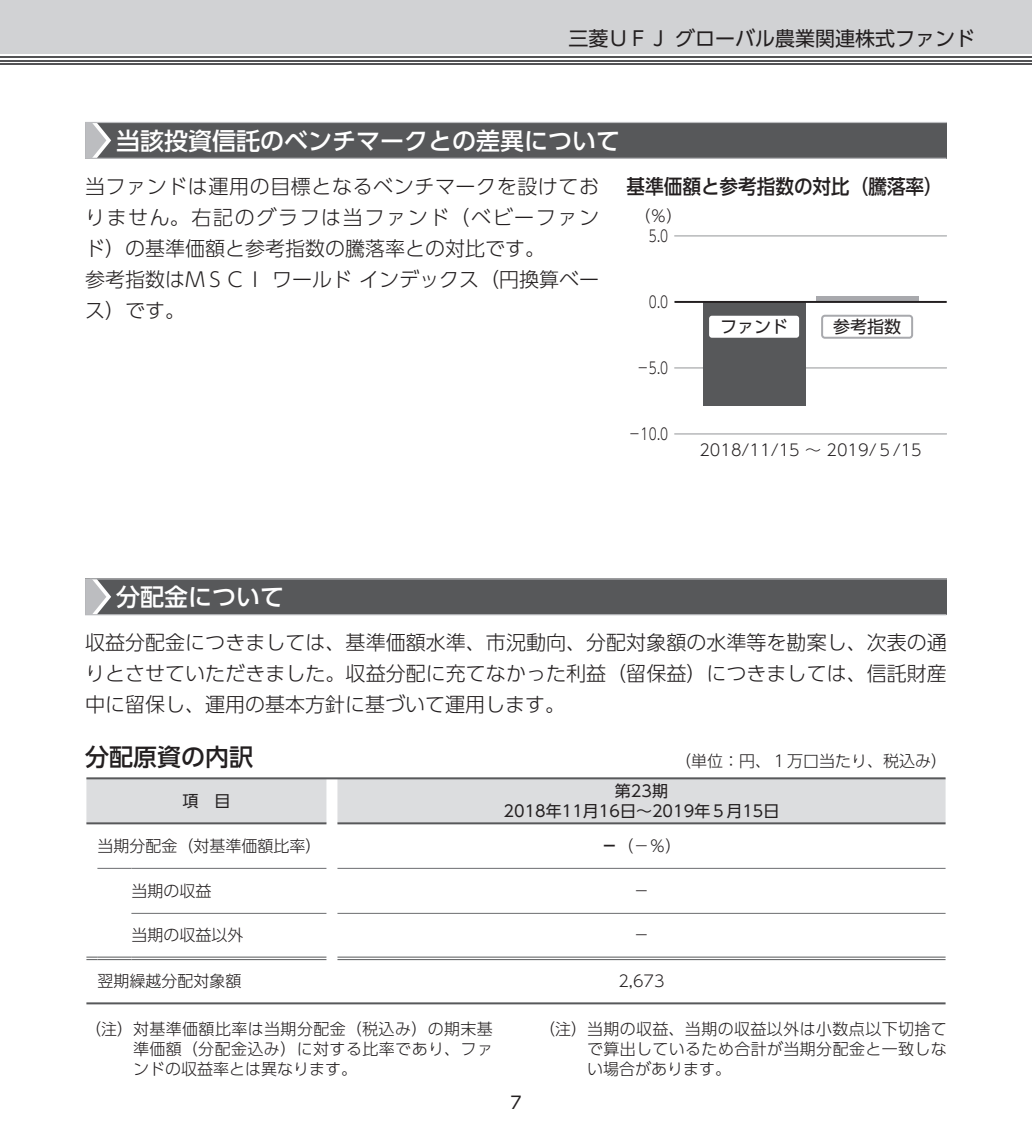
<style>
.page{position:relative;width:1032px;height:1134px;background:#fff}
.page>*{position:absolute;margin:0;border:0;box-sizing:border-box;transform-origin:0 0}
.t1{font:24px "UD Shin Go Pro Medium 90 msp RKSJ H";color:#fff}
.t2{font:24px "UD Shin Go Pro Medium 90 msp RKSJ H";color:#231f20}
.t3{font:20px/31px "UD Shin Go Pro Light 90 msp RKSJ H";color:#231f20;text-align:justify}
.t4{font:20px/31px "UD Shin Go Pro Light 90 msp RKSJ H";letter-spacing:.03em;color:#231f20}
.t5{font:20px "UD Shin Go Pro Regular 90 msp RKSJ H";color:#231f20}
.t6{font:20px "UD Shin Go Pro Medium 90 msp RKSJ H";color:#231f20;scale:.93 1}
.t7{font:17px "UD Shin Go Pro Regular 90 msp RKSJ H";color:#231f20}
.t8{font:16px/20px "UD Shin Go Pro Light 90 msp RKSJ H";color:#231f20;text-align:justify}
.t9{font:16px/20px "UD Shin Go Pro Regular 90 msp RKSJ H";color:#231f20;text-align:center}
.t10{font:16px "UD Shin Go Pro Light 90 msp RKSJ H";color:#231f20;scale:.76 1}
.s1{font-family:"UD Shin Go Pro De Bold 90 msp RKSJ H"}
</style>
<div class="page">
<div style="left:0;top:0;width:1032px;height:54px;background:#d1d2d4"></div>
<hr style="left:0;top:63px;width:1032px;height:2px;background:#535355">
<hr style="left:0;top:60px;width:1032px;height:1px;background:#535355">
<hr style="left:0;top:56px;width:1032px;height:2px;background:#535355">
<div style="left:85px;top:122px;width:862px;height:36px;background:#57585a"></div>
<hr style="left:85px;top:158px;width:861px;height:1px;background:#bcbdc0">
<hr style="left:85px;top:122px;width:862px;height:1px;background:#bcbdc0">
<svg style="left:85px;top:123px;width:26px;height:35px"></svg>
<div style="left:85px;top:579px;width:862px;height:36px;background:#57585a"></div>
<hr style="left:85px;top:614px;width:861px;height:1px;background:#bcbdc0">
<hr style="left:85px;top:578px;width:862px;height:1px;background:#bcbdc0">
<svg style="left:85px;top:579px;width:26px;height:36px"></svg>
<hr style="left:674px;top:368px;width:272px;height:1px;background:#939598">
<hr style="left:674px;top:434px;width:272px;height:1px;background:#939598">
<hr style="left:674px;top:236px;width:272px;height:1px;background:#939598">
<div style="left:703px;top:302px;width:102px;height:103px;background:#57585a"></div>
<div style="left:816px;top:296px;width:102px;height:6px;background:#a8a9ad"></div>
<hr style="left:674px;top:301px;width:272px;height:2px;background:#231f20">
<div style="left:709px;top:316px;width:90px;height:22px;background:#fff;border-radius:3px"></div>
<div style="left:821px;top:315px;width:92px;height:24px;border:2px solid #a8a9ad;border-radius:3px"></div>
<div style="left:86px;top:779px;width:859px;height:44px;background:#dcdddf"></div>
<hr style="left:337px;top:868px;width:608px;height:1px;background:#6c6d70">
<hr style="left:337px;top:913px;width:608px;height:1px;background:#6c6d70">
<hr style="left:131px;top:868px;width:195px;height:1px;background:#6c6d70">
<hr style="left:131px;top:913px;width:195px;height:1px;background:#6c6d70">
<hr style="left:86px;top:777px;width:859px;height:2px;background:#57585a">
<hr style="left:97px;top:868px;width:34px;height:1px;background:#6c6d70">
<hr style="left:86px;top:822px;width:240px;height:2px;background:#57585a">
<hr style="left:337px;top:822px;width:608px;height:2px;background:#57585a">
<hr style="left:86px;top:1002px;width:859px;height:2px;background:#57585a">
<svg style="left:86px;top:957px;width:11px;height:3px"></svg>
<hr style="left:97px;top:957px;width:34px;height:1px;background:#57585a">
<hr style="left:97px;top:959px;width:34px;height:1px;background:#57585a">
<hr style="left:131px;top:957px;width:195px;height:1px;background:#57585a">
<hr style="left:131px;top:959px;width:195px;height:1px;background:#57585a">
<hr style="left:337px;top:957px;width:608px;height:1px;background:#57585a">
<hr style="left:337px;top:959px;width:608px;height:1px;background:#57585a">
<p class="t5" style="left:568px;top:31px;width:408px">三菱ＵＦＪ グローバル農業関連株式ファンド</p>
<h1 class="t1" style="left:116px;top:131px;width:506px">当該投資信託のベンチマークとの差異について</h1>
<p class="t4" style="left:85px;top:173px;width:516px">当ファンドは運用の目標となるベンチマークを設けておりません。右記のグラフは当ファンド（ベビーファンド）の基準価額と参考指数の騰落率との対比です。<br>参考指数はＭＳＣＩ ワールド インデックス（円換算ベース）です。</p>
<p class="t6" style="left:626px;top:179px;width:342px">基準価額と参考指数の対比（騰落率）</p>
<p class="t8" style="left:634px;top:208px;width:49px">（％）</p>
<p class="t10" style="left:649px;top:230px;width:27px">5.0</p>
<p class="t10" style="left:649px;top:296px;width:27px">0.0</p>
<p class="t7" style="left:720px;top:320px;width:70px">ファンド</p>
<p class="t7" style="left:833px;top:320px;width:70px">参考指数</p>
<p class="t10" style="left:637px;top:362px;width:43px">－5.0</p>
<p class="t10" style="left:628px;top:428px;width:54px">－10.0</p>
<p class="t8" style="left:699px;top:442px;width:224px">2018/11/15 ～ 2019/５/15</p>
<h1 class="t1" style="left:116px;top:588px;width:170px">分配金について</h1>
<p class="t3" style="left:85px;top:630px;width:863px">収益分配金につきましては、基準価額水準、市況動向、分配対象額の水準等を勘案し、次表の通りとさせていただきました。収益分配に充てなかった利益（留保益）につきましては、信託財産中に留保し、運用の基本方針に基づいて運用します。</p>
<h1 class="t2" style="left:85px;top:748px;width:170px">分配原資の内訳</h1>
<p class="t8" style="left:675px;top:753px;width:273px">（単位：円、１万口当たり、税込み）</p>
<p class="t9" style="left:182px;top:793px;width:49px">項　目</p>
<p class="t9" style="left:503px;top:783px;width:277px">第23期<br>2018年11月16日～2019年５月15日</p>
<p class="t8" style="left:97px;top:838px;width:225px">当期分配金（対基準価額比率）</p>
<p class="t8" style="left:601px;top:838px;width:81px"><span class="s1">－</span>（－％）</p>
<p class="t8" style="left:131px;top:883px;width:81px">当期の収益</p>
<p class="t8" style="left:633px;top:883px;width:17px">－</p>
<p class="t8" style="left:131px;top:927px;width:113px">当期の収益以外</p>
<p class="t8" style="left:633px;top:927px;width:17px">－</p>
<p class="t8" style="left:97px;top:973px;width:145px">翌期繰越分配対象額</p>
<p class="t8" style="left:618px;top:973px;width:48px">2,673</p>
<p class="t8" style="left:133px;top:1021px;width:361px;text-indent:-48px">（注）対基準価額比率は当期分配金（税込み）の期末基準価額（分配金込み）に対する比率であり、ファンドの収益率とは異なります。</p>
<p class="t8" style="left:587px;top:1021px;width:361px;text-indent:-48px">（注）当期の収益、当期の収益以外は小数点以下切捨てで算出しているため合計が当期分配金と一致しない場合があります。</p>
<p class="t7" style="left:510px;top:1096px;width:13px">7</p>
</div>
